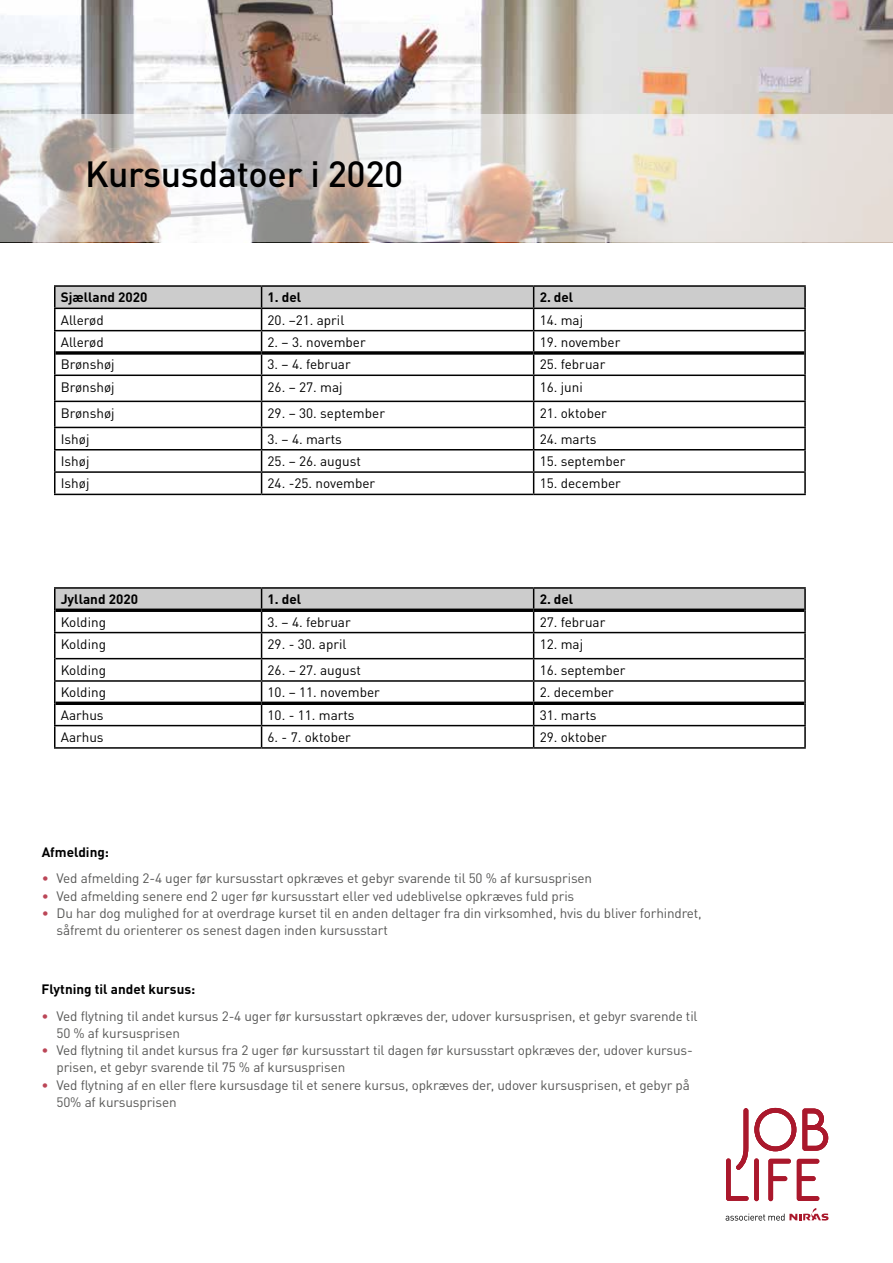
<style>
.page{position:relative;width:893px;height:1263px;background:#fff}
.page>*{position:absolute;margin:0;border:0;box-sizing:border-box;transform-origin:0 0}
.t1{font:500 36px "DINOT";letter-spacing:-.01em;color:#000}
.t2{font:13.5px/17.2px "DINOT";letter-spacing:-.01em;color:#575756}
.t3{font:13.5px "DINOT";color:#000}
.t4{font:700 13.5px "DINOT";color:#000}
.s1{color:#bb4657}
</style>
<div class="page">
<img style="left:0;top:0;width:893px;height:114px">
<hr style="left:54px;top:285px;width:208px;height:2px;background:#000">
<hr style="left:54px;top:287px;width:2px;height:21px;background:#000">
<hr style="left:262px;top:285px;width:272px;height:2px;background:#000">
<hr style="left:534px;top:285px;width:272px;height:2px;background:#000">
<hr style="left:804px;top:287px;width:2px;height:21px;background:#000">
<hr style="left:54px;top:308px;width:208px;height:1px;background:#000">
<hr style="left:54px;top:309px;width:2px;height:21px;background:#000">
<hr style="left:534px;top:308px;width:272px;height:1px;background:#000">
<hr style="left:804px;top:309px;width:2px;height:21px;background:#000">
<hr style="left:54px;top:330px;width:208px;height:1px;background:#000">
<hr style="left:54px;top:331px;width:2px;height:22px;background:#000">
<hr style="left:534px;top:330px;width:272px;height:1px;background:#000">
<hr style="left:804px;top:331px;width:2px;height:22px;background:#000">
<hr style="left:54px;top:353px;width:2px;height:21px;background:#000">
<hr style="left:804px;top:353px;width:2px;height:21px;background:#000">
<hr style="left:54px;top:374px;width:208px;height:2px;background:#000">
<hr style="left:54px;top:376px;width:2px;height:25px;background:#000">
<hr style="left:534px;top:374px;width:272px;height:2px;background:#000">
<hr style="left:804px;top:376px;width:2px;height:25px;background:#000">
<hr style="left:54px;top:401px;width:208px;height:1px;background:#000">
<hr style="left:54px;top:402px;width:2px;height:25px;background:#000">
<hr style="left:534px;top:401px;width:272px;height:1px;background:#000">
<hr style="left:804px;top:402px;width:2px;height:25px;background:#000">
<hr style="left:54px;top:427px;width:208px;height:1px;background:#000">
<hr style="left:54px;top:428px;width:2px;height:21px;background:#000">
<hr style="left:534px;top:427px;width:272px;height:1px;background:#000">
<hr style="left:804px;top:428px;width:2px;height:21px;background:#000">
<hr style="left:54px;top:449px;width:208px;height:1px;background:#000">
<hr style="left:54px;top:450px;width:2px;height:21px;background:#000">
<hr style="left:534px;top:449px;width:272px;height:1px;background:#000">
<hr style="left:804px;top:450px;width:2px;height:21px;background:#000">
<hr style="left:54px;top:471px;width:208px;height:2px;background:#000">
<hr style="left:54px;top:473px;width:2px;height:21px;background:#000">
<hr style="left:534px;top:471px;width:272px;height:2px;background:#000">
<svg style="left:55px;top:286px;width:750px;height:208px"></svg>
<hr style="left:804px;top:473px;width:2px;height:21px;background:#000">
<hr style="left:54px;top:494px;width:208px;height:1px;background:#000">
<hr style="left:262px;top:494px;width:272px;height:1px;background:#000">
<hr style="left:534px;top:494px;width:272px;height:1px;background:#000">
<svg style="left:56px;top:351px;width:206px;height:4px"></svg>
<svg style="left:262px;top:351px;width:272px;height:4px"></svg>
<svg style="left:534px;top:351px;width:270px;height:4px"></svg>
<hr style="left:54px;top:587px;width:208px;height:2px;background:#000">
<hr style="left:54px;top:589px;width:2px;height:21px;background:#000">
<hr style="left:262px;top:587px;width:272px;height:2px;background:#000">
<hr style="left:534px;top:587px;width:272px;height:2px;background:#000">
<hr style="left:804px;top:589px;width:2px;height:21px;background:#000">
<hr style="left:54px;top:610px;width:2px;height:22px;background:#000">
<hr style="left:804px;top:610px;width:2px;height:22px;background:#000">
<hr style="left:54px;top:632px;width:208px;height:1px;background:#000">
<hr style="left:54px;top:633px;width:2px;height:26px;background:#000">
<hr style="left:534px;top:632px;width:272px;height:1px;background:#000">
<hr style="left:804px;top:633px;width:2px;height:26px;background:#000">
<hr style="left:54px;top:659px;width:2px;height:21px;background:#000">
<hr style="left:804px;top:659px;width:2px;height:21px;background:#000">
<hr style="left:54px;top:680px;width:208px;height:2px;background:#000">
<hr style="left:54px;top:682px;width:2px;height:21px;background:#000">
<hr style="left:534px;top:680px;width:272px;height:2px;background:#000">
<hr style="left:804px;top:682px;width:2px;height:21px;background:#000">
<hr style="left:54px;top:703px;width:2px;height:22px;background:#000">
<hr style="left:804px;top:703px;width:2px;height:22px;background:#000">
<hr style="left:54px;top:725px;width:208px;height:1px;background:#000">
<hr style="left:54px;top:726px;width:2px;height:21px;background:#000">
<hr style="left:534px;top:725px;width:272px;height:1px;background:#000">
<svg style="left:55px;top:588px;width:750px;height:159px"></svg>
<hr style="left:804px;top:726px;width:2px;height:21px;background:#000">
<hr style="left:54px;top:747px;width:208px;height:2px;background:#000">
<hr style="left:262px;top:747px;width:272px;height:2px;background:#000">
<hr style="left:534px;top:747px;width:272px;height:2px;background:#000">
<hr style="left:56px;top:658px;width:206px;height:1px;background:#000">
<hr style="left:262px;top:658px;width:272px;height:1px;background:#000">
<hr style="left:534px;top:658px;width:270px;height:1px;background:#000">
<svg style="left:56px;top:608px;width:206px;height:4px"></svg>
<svg style="left:262px;top:608px;width:272px;height:4px"></svg>
<svg style="left:534px;top:608px;width:270px;height:4px"></svg>
<hr style="left:56px;top:702px;width:206px;height:3px;background:#000">
<hr style="left:262px;top:702px;width:272px;height:3px;background:#000">
<hr style="left:534px;top:702px;width:270px;height:3px;background:#000">
<svg style="left:0;top:114px;width:893px;height:128px"></svg>
<svg style="left:726px;top:1108px;width:102px;height:93px"></svg>
<svg style="left:726px;top:1208px;width:102px;height:13px"></svg>
<h1 class="t1" style="left:85px;top:146px;width:320px">Kursusdatoer i 2020</h1>
<p class="t4" style="left:61px;top:289px;width:88px">Sjælland 2020</p>
<p class="t4" style="left:268px;top:289px;width:35px">1. del</p>
<p class="t4" style="left:540px;top:289px;width:35px">2. del</p>
<p class="t3" style="left:61px;top:311px;width:44px">Allerød</p>
<p class="t3" style="left:268px;top:311px;width:78px">20. –21. april</p>
<p class="t3" style="left:540px;top:311px;width:45px">14. maj</p>
<p class="t3" style="left:61px;top:334px;width:44px">Allerød</p>
<p class="t3" style="left:268px;top:334px;width:100px">2. – 3. november</p>
<p class="t3" style="left:540px;top:334px;width:82px">19. november</p>
<p class="t3" style="left:61px;top:356px;width:55px">Brønshøj</p>
<p class="t3" style="left:268px;top:356px;width:85px">3. – 4. februar</p>
<p class="t3" style="left:540px;top:356px;width:67px">25. februar</p>
<p class="t3" style="left:61px;top:378px;width:55px">Brønshøj</p>
<p class="t3" style="left:268px;top:378px;width:76px">26. – 27. maj</p>
<p class="t3" style="left:540px;top:378px;width:45px">16. juni</p>
<p class="t3" style="left:61px;top:404px;width:55px">Brønshøj</p>
<p class="t3" style="left:268px;top:404px;width:119px">29. – 30. september</p>
<p class="t3" style="left:540px;top:404px;width:69px">21. oktober</p>
<p class="t3" style="left:61px;top:430px;width:30px">Ishøj</p>
<p class="t3" style="left:268px;top:430px;width:76px">3. – 4. marts</p>
<p class="t3" style="left:540px;top:430px;width:58px">24. marts</p>
<p class="t3" style="left:61px;top:453px;width:30px">Ishøj</p>
<p class="t3" style="left:268px;top:453px;width:95px">25. – 26. august</p>
<p class="t3" style="left:540px;top:453px;width:87px">15. september</p>
<p class="t3" style="left:61px;top:475px;width:30px">Ishøj</p>
<p class="t3" style="left:268px;top:475px;width:109px">24. -25. november</p>
<p class="t3" style="left:540px;top:475px;width:83px">15. december</p>
<p class="t4" style="left:61px;top:590px;width:79px">Jylland 2020</p>
<p class="t4" style="left:268px;top:590px;width:35px">1. del</p>
<p class="t4" style="left:540px;top:590px;width:35px">2. del</p>
<p class="t3" style="left:61px;top:613px;width:47px">Kolding</p>
<p class="t3" style="left:268px;top:613px;width:85px">3. – 4. februar</p>
<p class="t3" style="left:540px;top:613px;width:67px">27. februar</p>
<p class="t3" style="left:61px;top:636px;width:47px">Kolding</p>
<p class="t3" style="left:268px;top:636px;width:80px">29. - 30. april</p>
<p class="t3" style="left:540px;top:636px;width:45px">12. maj</p>
<p class="t3" style="left:61px;top:662px;width:47px">Kolding</p>
<p class="t3" style="left:268px;top:662px;width:95px">26. – 27. august</p>
<p class="t3" style="left:540px;top:662px;width:87px">16. september</p>
<p class="t3" style="left:61px;top:684px;width:47px">Kolding</p>
<p class="t3" style="left:268px;top:684px;width:114px">10. – 11. november</p>
<p class="t3" style="left:540px;top:684px;width:76px">2. december</p>
<p class="t3" style="left:61px;top:706px;width:44px">Aarhus</p>
<p class="t3" style="left:268px;top:706px;width:89px">10. - 11. marts</p>
<p class="t3" style="left:540px;top:706px;width:58px">31. marts</p>
<p class="t3" style="left:61px;top:729px;width:44px">Aarhus</p>
<p class="t3" style="left:268px;top:729px;width:85px">6. - 7. oktober</p>
<p class="t3" style="left:540px;top:729px;width:69px">29. oktober</p>
<p class="t4" style="left:42px;top:843px;width:69px">Afmelding:</p>
<p class="t2" style="left:42px;top:869px;width:552px"><span class="s1">•</span> Ved afmelding 2-4 uger før kursusstart opkræves et gebyr svarende til 50 % af kursusprisen</p>
<p class="t2" style="left:42px;top:887px;width:534px"><span class="s1">•</span> Ved afmelding senere end 2 uger før kursusstart eller ved udeblivelse opkræves fuld pris</p>
<p class="t2" style="left:57px;top:904px;width:647px;text-indent:-15px"><span class="s1">•</span> Du har dog mulighed for at overdrage kurset til en anden deltager fra din virksomhed, hvis du bliver forhindret, såfremt du orienterer os senest dagen inden kursusstart</p>
<p class="t4" style="left:42px;top:981px;width:155px">Flytning til andet kursus:</p>
<p class="t2" style="left:57px;top:1007px;width:642px;text-indent:-15px"><span class="s1">•</span> Ved flytning til andet kursus 2-4 uger før kursusstart opkræves der, udover kursusprisen, et gebyr svarende til<br>50 % af kursusprisen</p>
<p class="t2" style="left:57px;top:1041px;width:638px;text-indent:-15px"><span class="s1">•</span> Ved flytning til andet kursus fra 2 uger før kursusstart til dagen før kursusstart opkræves der, udover kursus&shy;prisen, et gebyr svarende til 75 % af kursusprisen</p>
<p class="t2" style="left:56px;top:1076px;width:635px;text-indent:-15px"><span class="s1">•</span> Ved flytning af en eller flere kursusdage til et senere kursus, opkræves der, udover kursusprisen, et gebyr på<br>50% af kursusprisen</p>
</div>
